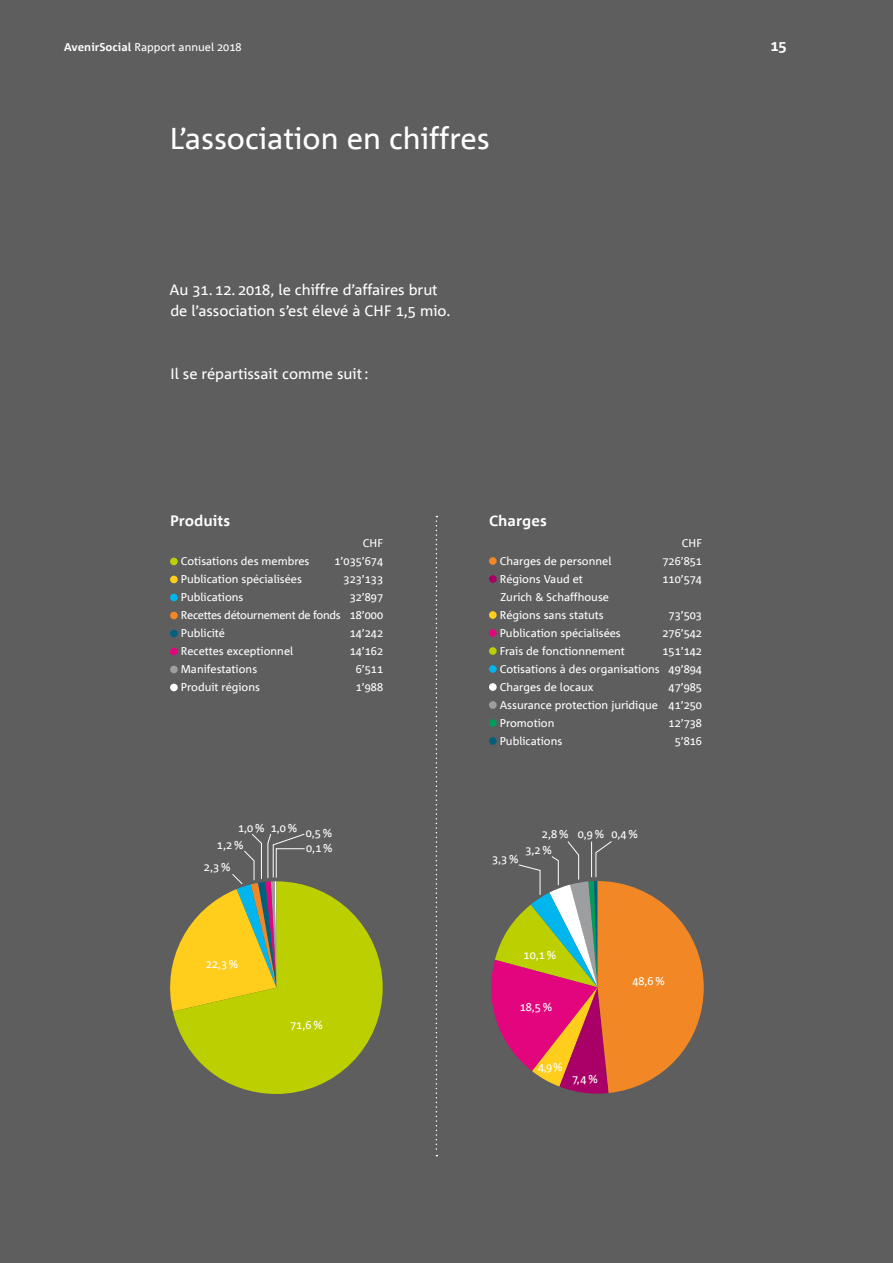
<style>
.page{position:relative;width:893px;height:1263px;background:#5f5e5e}
.page>*{position:absolute;margin:0;border:0;box-sizing:border-box;transform-origin:0 0}
.t1{font:30px "Corpid Office";color:#fff}
.t2{font:15px/21px "Corpid Office";color:#fff}
.t3{font:700 15px "Corpid Office";color:#fff}
.t4{font:11.25px/18px "Corpid Office";color:#fff;text-align:justify}
.s1{font-weight:700}
</style>
<div class="page">
<div style="left:489px;top:557px;width:8px;height:8px;background:#f18825;border-radius:50%"></div>
<div style="left:489px;top:575px;width:8px;height:8px;background:#a90067;border-radius:50%"></div>
<div style="left:489px;top:611px;width:8px;height:8px;background:#ffcd1c;border-radius:50%"></div>
<div style="left:489px;top:629px;width:8px;height:8px;background:#e3057d;border-radius:50%"></div>
<div style="left:489px;top:647px;width:8px;height:8px;background:#bccf00;border-radius:50%"></div>
<div style="left:489px;top:665px;width:8px;height:8px;background:#00b6ed;border-radius:50%"></div>
<div style="left:489px;top:683px;width:8px;height:8px;background:#fff;border-radius:50%"></div>
<div style="left:489px;top:701px;width:8px;height:8px;background:#9d9e9f;border-radius:50%"></div>
<div style="left:489px;top:719px;width:8px;height:8px;background:#009d58;border-radius:50%"></div>
<div style="left:489px;top:737px;width:8px;height:8px;background:#00617e;border-radius:50%"></div>
<div style="left:170px;top:558px;width:8px;height:7px;background:#bccf00;border-radius:50%"></div>
<div style="left:170px;top:576px;width:8px;height:7px;background:#ffcd1c;border-radius:50%"></div>
<div style="left:170px;top:594px;width:8px;height:7px;background:#00b6ed;border-radius:50%"></div>
<div style="left:170px;top:612px;width:8px;height:7px;background:#f18825;border-radius:50%"></div>
<div style="left:170px;top:630px;width:8px;height:7px;background:#00617e;border-radius:50%"></div>
<div style="left:170px;top:648px;width:8px;height:7px;background:#e3057d;border-radius:50%"></div>
<div style="left:170px;top:666px;width:8px;height:7px;background:#9d9e9f;border-radius:50%"></div>
<div style="left:170px;top:684px;width:8px;height:7px;background:#fff;border-radius:50%"></div>
<svg style="left:436px;top:516px;width:1px;height:640px"></svg>
<svg style="left:170px;top:833px;width:213px;height:261px"></svg>
<svg style="left:491px;top:841px;width:213px;height:253px"></svg>
<p class="t4" style="left:64px;top:38px;width:179px"><span class="s1">AvenirSocial</span> Rapport annuel 2018</p>
<h1 class="t1" style="left:170px;top:122px;width:321px">L’association en chiffres</h1>
<h2 class="t2" style="left:170px;top:280px;width:283px">Au 31. 12. 2018, le chiffre d’affaires brut de l’association s’est élevé à CHF 1,5 mio.</h2>
<h2 class="t2" style="left:171px;top:364px;width:199px">Il se répartissait comme suit :</h2>
<h2 class="t3" style="left:170px;top:513px;width:62px">Produits</h2>
<h2 class="t3" style="left:489px;top:513px;width:59px">Charges</h2>
<p class="t4" style="left:363px;top:535px;width:22px">CHF</p>
<p class="t4" style="left:682px;top:534px;width:22px">CHF</p>
<p class="t4" style="left:181px;top:553px;width:130px">Cotisations des membres</p>
<p class="t4" style="left:334px;top:553px;width:50px">1’035’674</p>
<p class="t4" style="left:181px;top:571px;width:123px">Publication spécialisées</p>
<p class="t4" style="left:344px;top:571px;width:41px">323’133</p>
<p class="t4" style="left:181px;top:589px;width:64px">Publications</p>
<p class="t4" style="left:181px;top:589px;width:204px;text-indent:169px">32’897<br>Recettes détournement de fonds 18’000<br>Publicité</p>
<p class="t4" style="left:350px;top:625px;width:35px">14’242</p>
<p class="t4" style="left:181px;top:643px;width:114px">Recettes exceptionnel</p>
<p class="t4" style="left:350px;top:643px;width:35px">14’162</p>
<p class="t4" style="left:181px;top:661px;width:78px">Manifestations</p>
<p class="t4" style="left:356px;top:661px;width:29px">6’511</p>
<p class="t4" style="left:181px;top:679px;width:81px">Produit régions</p>
<p class="t4" style="left:356px;top:679px;width:29px">1’988</p>
<p class="t4" style="left:238px;top:819px;width:96px;line-height:19.4px;text-align:right">1,0 % 1,0 % 0,5 %<br>0,1 %</p>
<p class="t4" style="left:217px;top:836px;width:28px">1,2 %</p>
<p class="t4" style="left:204px;top:859px;width:28px">2,3 %</p>
<p class="t4" style="left:206px;top:955px;width:34px">22,3 %</p>
<p class="t4" style="left:290px;top:1016px;width:34px">71,6 %</p>
<p class="t4" style="left:500px;top:552px;width:113px">Charges de personnel</p>
<p class="t4" style="left:662px;top:552px;width:41px">726’851</p>
<p class="t4" style="left:500px;top:570px;width:85px">Régions Vaud et</p>
<p class="t4" style="left:662px;top:570px;width:41px">110’574</p>
<p class="t4" style="left:500px;top:588px;width:111px">Zurich &amp; Schaffhouse<br>Régions sans statuts</p>
<p class="t4" style="left:669px;top:606px;width:35px">73’503</p>
<p class="t4" style="left:500px;top:624px;width:123px">Publication spécialisées</p>
<p class="t4" style="left:662px;top:624px;width:41px">276’542</p>
<p class="t4" style="left:500px;top:642px;width:127px">Frais de fonctionnement</p>
<p class="t4" style="left:500px;top:642px;width:204px;text-indent:163px">151’142<br>Cotisations à des organisations 49’894<br>Charges de locaux</p>
<p class="t4" style="left:500px;top:678px;width:204px;text-indent:169px">47’985<br>Assurance protection juridique 41’250<br>Promotion</p>
<p class="t4" style="left:669px;top:714px;width:35px">12’738</p>
<p class="t4" style="left:500px;top:732px;width:64px">Publications</p>
<p class="t4" style="left:675px;top:732px;width:29px">5’816</p>
<p class="t4" style="left:542px;top:826px;width:97px">2,8 % 0,9 % 0,4 %</p>
<p class="t4" style="left:525px;top:841px;width:28px">3,2 %</p>
<p class="t4" style="left:492px;top:850px;width:28px">3,3 %</p>
<p class="t4" style="left:524px;top:946px;width:34px">10,1 %</p>
<p class="t4" style="left:520px;top:998px;width:34px">18,5 %</p>
<p class="t4" style="left:538px;top:1058px;width:26px">4,9%</p>
<p class="t4" style="left:572px;top:1070px;width:27px">7,4 %</p>
<p class="t4" style="left:632px;top:973px;width:34px">48,6 %</p>
<h2 class="t3" style="left:770px;top:38px;width:18px">15</h2>
</div>
